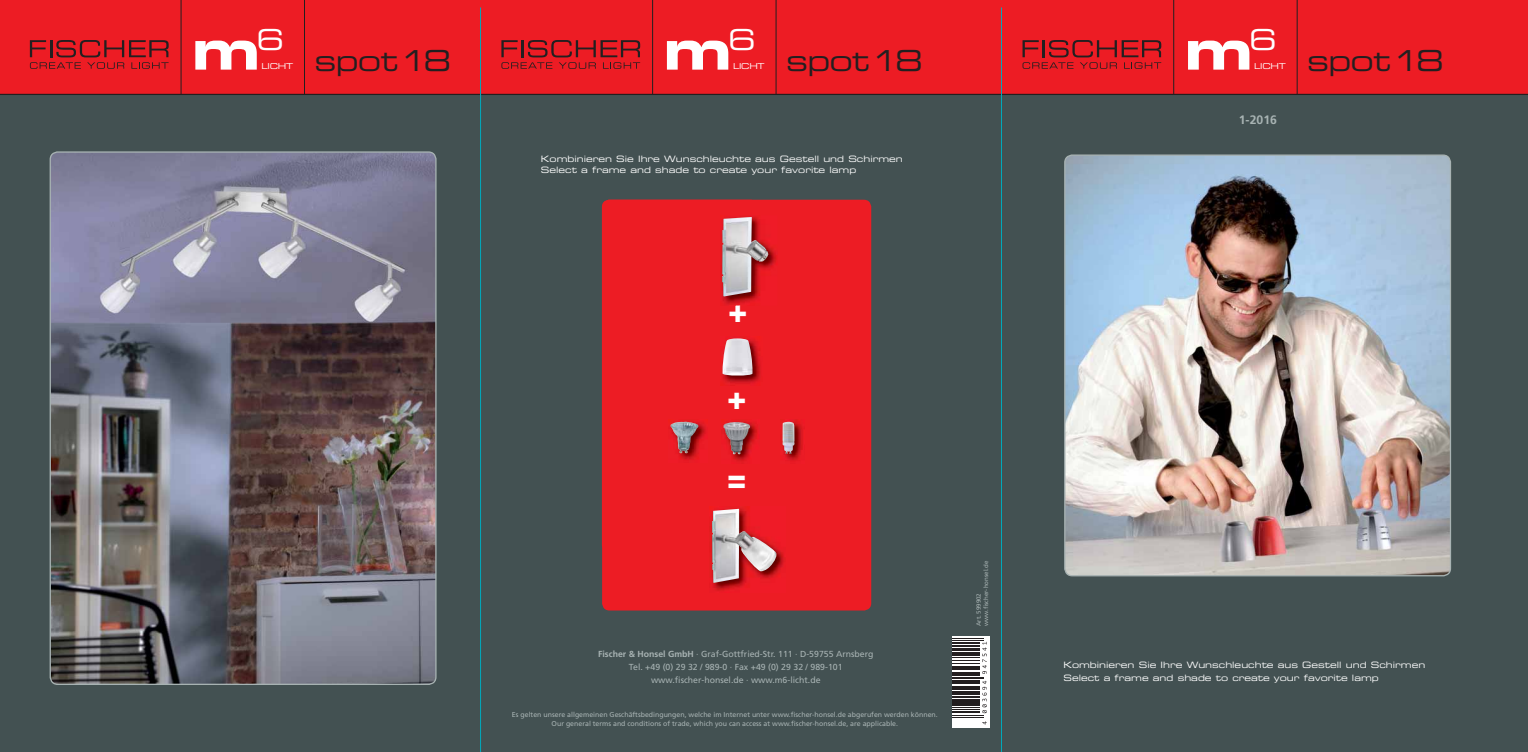
<style>
.page{position:relative;width:1528px;height:752px;background:#fff}
.page>*{position:absolute;margin:0;border:0;box-sizing:border-box;transform-origin:0 0}
.t1{font:32.02px "Eurostile LT Bold Extended Two";color:#fff}
.t2{font:28.88px "Eurostile LT Extended Two";letter-spacing:-.025em;color:#231f20}
.t3{font:28.88px "Eurostile LT Extended Two";color:#fff}
.t4{font:700 12.25px "Frutiger";color:#a8b3b3}
.t5{font:8.75px/11.4px "Eurostile LT Extended Two";color:#fff}
.t6{font:8.75px/13.1px "Frutiger";color:#a8b3b3;text-align:center}
.t7{font:8.14px "Eurostile LT Extended Two";letter-spacing:-.025em;color:#fff}
.t8{font:7px/8.4px "Frutiger";color:#a8b3b3;text-align:center}
.t9{font:6.12px/7.4px "Frutiger";color:#a8b3b3}
.s1{font-family:"Eurostile LT Bold Extended Two";font-size:56px;color:#fff}
.s2{font-weight:700}
</style>
<div class="page">
<div style="left:0;top:0;width:1528px;height:120px;background:#ed1c24"></div>
<div style="left:0;top:95px;width:1528px;height:657px;background:#435152"></div>
<img style="left:50px;top:152px;width:386px;height:532px;border-radius:7px">
<div style="left:602px;top:200px;width:269px;height:410px;background:#ed1c24;border-radius:7px"></div>
<hr style="left:0;top:94px;width:1528px;height:1px;background:#231f20">
<div style="left:952px;top:636px;width:38px;height:90px;background:#fff"></div>
<hr style="left:952px;top:716px;width:32px;height:1px;background:#231f20">
<hr style="left:952px;top:715px;width:32px;height:1px;background:#231f20">
<svg style="left:952px;top:680px;width:35px;height:33px"></svg>
<hr style="left:952px;top:678px;width:32px;height:1px;background:#231f20">
<hr style="left:952px;top:676px;width:32px;height:1px;background:#231f20">
<hr style="left:952px;top:673px;width:28px;height:2px;background:#231f20">
<svg style="left:952px;top:641px;width:35px;height:33px"></svg>
<hr style="left:952px;top:640px;width:32px;height:1px;background:#231f20">
<hr style="left:952px;top:638px;width:32px;height:1px;background:#231f20">
<img style="left:722px;top:340px;width:39px;height:44px">
<img style="left:722px;top:338px;width:30px;height:38px">
<img style="left:721px;top:216px;width:56px;height:89px">
<img style="left:722px;top:217px;width:47px;height:79px">
<img style="left:710px;top:507px;width:75px;height:84px">
<img style="left:712px;top:508px;width:65px;height:75px">
<img style="left:722px;top:421px;width:35px;height:42px">
<img style="left:723px;top:422px;width:27px;height:32px">
<img style="left:678px;top:422px;width:28px;height:38px">
<img style="left:670px;top:421px;width:29px;height:32px">
<img style="left:784px;top:419px;width:19px;height:42px">
<img style="left:782px;top:422px;width:12px;height:32px">
<svg style="left:30px;top:40px;width:139px;height:29px"></svg>
<hr style="left:181px;top:0;width:1px;height:94px;background:#231f20">
<hr style="left:304px;top:0;width:1px;height:94px;background:#231f20">
<svg style="left:501px;top:40px;width:139px;height:29px"></svg>
<hr style="left:652px;top:0;width:1px;height:94px;background:#231f20">
<hr style="left:776px;top:0;width:1px;height:94px;background:#231f20">
<svg style="left:1022px;top:40px;width:139px;height:29px"></svg>
<hr style="left:1173px;top:0;width:1px;height:94px;background:#231f20">
<hr style="left:1297px;top:0;width:1px;height:94px;background:#231f20">
<img style="left:1065px;top:155px;width:385px;height:420px;border-radius:7px">
<hr style="left:1001px;top:7px;width:1px;height:745px;background:#00abbe">
<hr style="left:480px;top:7px;width:1px;height:745px;background:#00abbe">
<h2 class="t3" style="left:257px;top:24px;width:29px">6</h2>
<p class="t7" style="left:261px;top:62px;width:33px">LICHT</p>
<h2 class="t2" style="left:192px;top:45px;width:261px"><span class="s1">m</span> spot 18</h2>
<h2 class="t3" style="left:728px;top:24px;width:29px">6</h2>
<p class="t7" style="left:733px;top:62px;width:33px">LICHT</p>
<h2 class="t2" style="left:664px;top:45px;width:261px"><span class="s1">m</span> spot 18</h2>
<p class="t5" style="left:541px;top:153px;width:363px">Kombinieren Sie Ihre Wunschleuchte aus Gestell und Schirmen<br>Select a frame and shade to create your favorite lamp</p>
<h1 class="t1" style="left:728px;top:288px;width:21px">+</h1>
<h1 class="t1" style="left:727px;top:374px;width:21px">+</h1>
<h1 class="t1" style="left:727px;top:456px;width:21px">=</h1>
<p class="t6" style="left:598px;top:647px;width:277px"><span class="s2">Fischer &amp; Honsel GmbH</span> · Graf-Gottfried-Str. 111 · D-59755 Arnsberg<br>Tel. +49 (0) 29 32 / 989-0 · Fax +49 (0) 29 32 / 989-101 www.fischer-honsel.de · www.m6-licht.de</p>
<p class="t8" style="left:512px;top:711px;width:427px">Es gelten unsere allgemeinen Geschäftsbedingungen, welche im Internet unter www.fischer-honsel.de abgerufen werden können.<br>Our general terms and conditions of trade, which you can access at www.fischer-honsel.de, are applicable.</p>
<p class="t9" style="left:975px;top:626px;width:67px;rotate:-90deg">Art. 599902 www.fischer-honsel.de</p>
<h2 class="t3" style="left:1249px;top:24px;width:29px">6</h2>
<p class="t7" style="left:1254px;top:62px;width:33px">LICHT</p>
<h2 class="t2" style="left:1185px;top:45px;width:261px"><span class="s1">m</span> spot 18</h2>
<h3 class="t4" style="left:1239px;top:115px;width:40px">1-2016</h3>
<p class="t5" style="left:1063px;top:658px;width:363px;line-height:13.1px">Kombinieren Sie Ihre Wunschleuchte aus Gestell und Schirmen<br>Select a frame and shade to create your favorite lamp</p>
</div>
